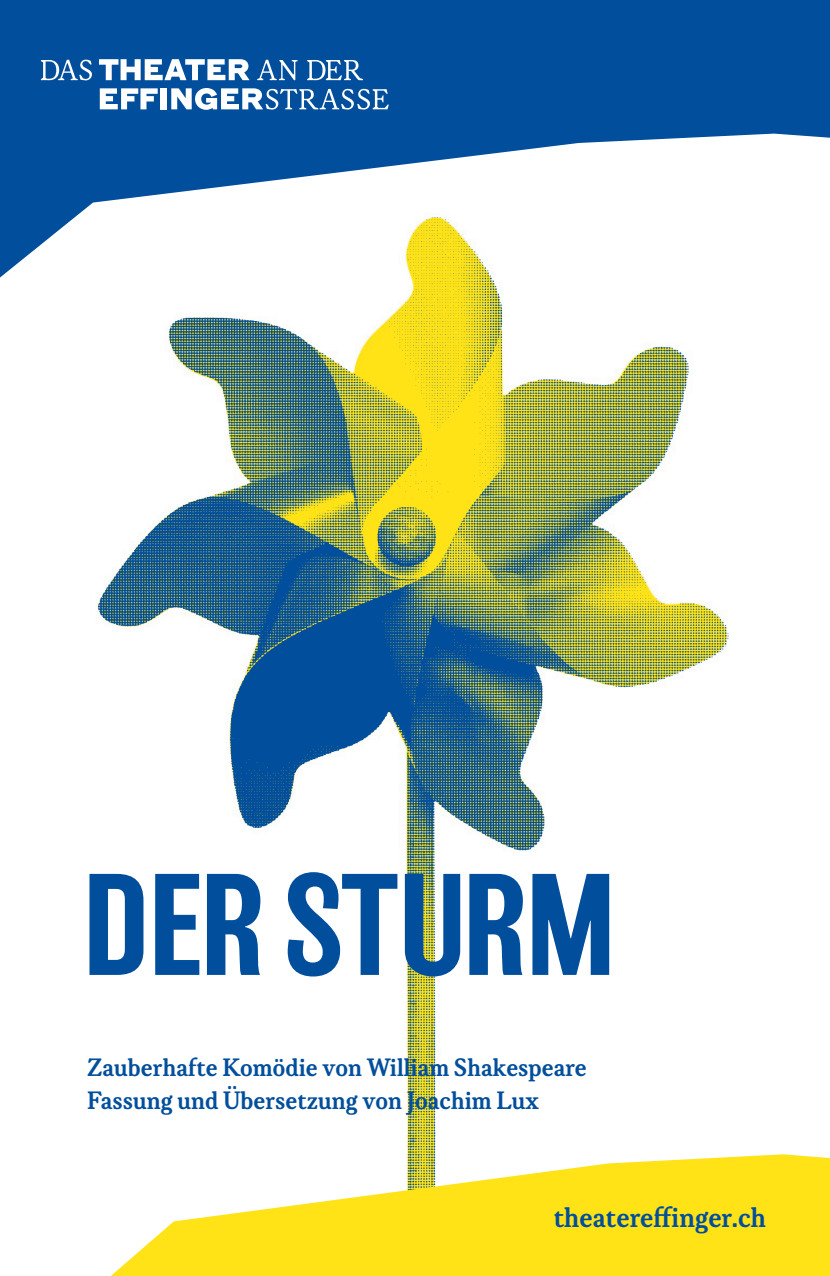
<style>
.page{position:relative;width:830px;height:1276px;background:#fff}
.page>*{position:absolute;margin:0;border:0;box-sizing:border-box;transform-origin:0 0}
.t1{font:500 132.97px "Balboa";color:#014e9c}
.t2{font:30.15px "Korpus C";color:#014e9c}
.t3{font:27px/33.8px "Korpus C";color:#014e9c}
</style>
<div class="page">
<img style="left:98px;top:277px;width:631px;height:877px">
<svg style="left:0;top:0;width:829px;height:277px;fill:#014e9c"></svg>
<svg style="left:111px;top:1154px;width:718px;height:122px;fill:#ffe317"></svg>
<svg style="left:41px;top:60px;width:51px;height:20px"></svg>
<svg style="left:99px;top:59px;width:150px;height:21px"></svg>
<svg style="left:257px;top:60px;width:40px;height:20px"></svg>
<svg style="left:307px;top:60px;width:56px;height:20px"></svg>
<svg style="left:100px;top:88px;width:58px;height:21px"></svg>
<div style="left:161px;top:88px;width:6px;height:21px;background:#fff"></div>
<svg style="left:171px;top:88px;width:217px;height:22px"></svg>
<p class="t1" style="left:83px;top:852px;width:533px">DER STURM</p>
<p class="t3" style="left:87px;top:1050px;width:501px">Zauberhafte Komödie von William Shakespeare<br>Fassung und Übersetzung von Joachim Lux</p>
<p class="t2" style="left:553px;top:1200px;width:214px">theatereffinger.ch</p>
</div>
